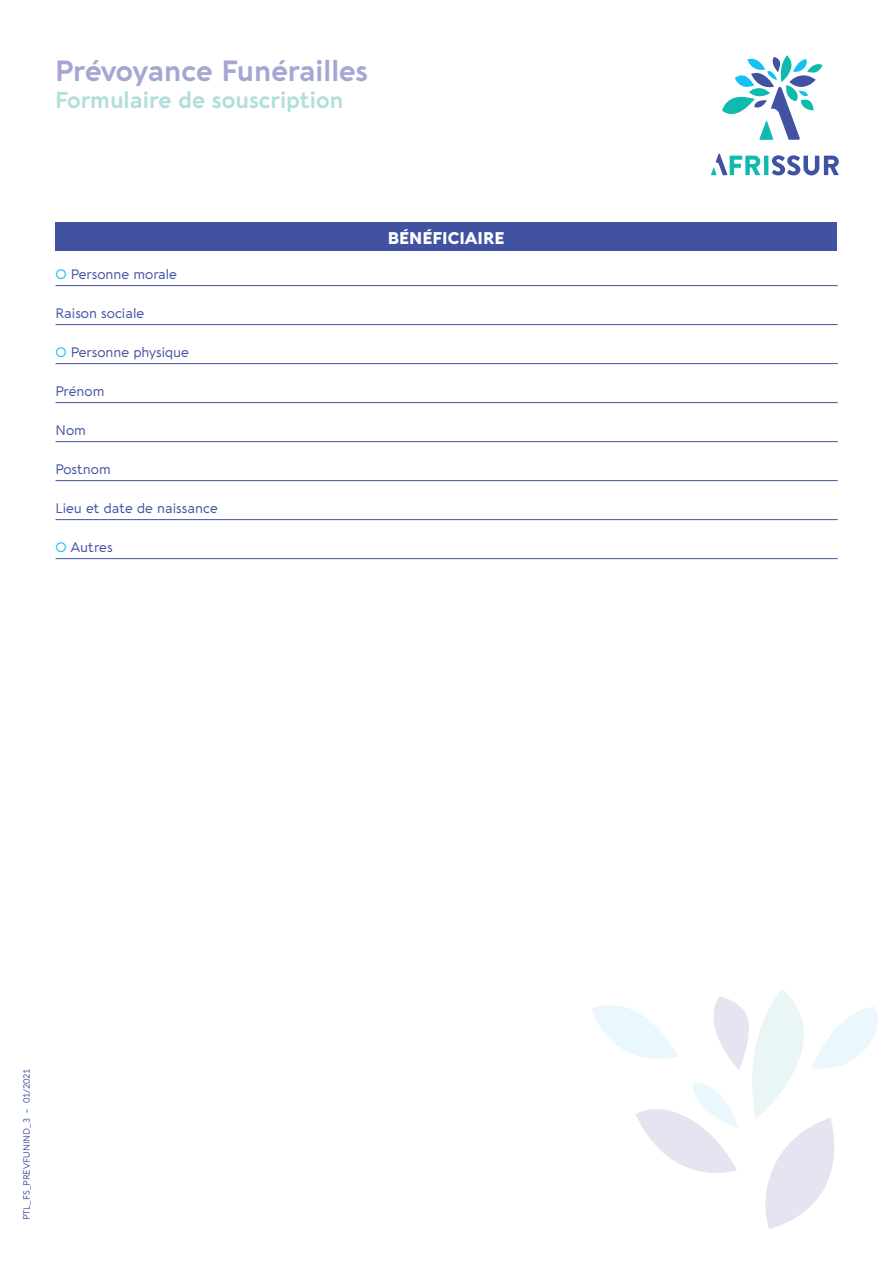
<style>
.page{position:relative;width:893px;height:1263px;background:#fff}
.page>*{position:absolute;margin:0;border:0;box-sizing:border-box;transform-origin:0 0}
.t1{font:700 28.5px "Aquawax Pro";color:#a6a6d2}
.t2{font:700 22.5px "Aquawax Pro";color:#b2dfdb}
.t3{font:800 16.5px "Aquawax Pro";color:#fff}
.t4{font:13.5px "Aquawax Pro";color:#4252a3}
.t5{font:9px "Aquawax Pro";color:#4252a3}
.s1{color:#15c0f2}
.s2{font-weight:700;color:#10baaf}
</style>
<div class="page">
<hr style="left:764px;top:156px;width:4px;height:19px;background:#10baaf">
<svg style="left:772px;top:155px;width:67px;height:20px"></svg>
<svg style="left:711px;top:154px;width:49px;height:21px"></svg>
<svg style="left:722px;top:55px;width:100px;height:85px"></svg>
<svg style="left:592px;top:989px;width:286px;height:240px"></svg>
<div style="left:55px;top:222px;width:782px;height:28px;background:#4252a3"></div>
<hr style="left:56px;top:285px;width:782px;height:1px;background:#4252a3">
<hr style="left:56px;top:324px;width:782px;height:1px;background:#4252a3">
<hr style="left:56px;top:363px;width:782px;height:1px;background:#4252a3">
<hr style="left:56px;top:402px;width:782px;height:1px;background:#4252a3">
<hr style="left:56px;top:441px;width:782px;height:1px;background:#4252a3">
<hr style="left:56px;top:480px;width:782px;height:1px;background:#4252a3">
<hr style="left:56px;top:519px;width:782px;height:1px;background:#4252a3">
<hr style="left:56px;top:558px;width:782px;height:1px;background:#4252a3">
<h1 class="t1" style="left:55px;top:50px;width:314px">Prévoyance Funérailles</h1>
<h2 class="t2" style="left:55px;top:83px;width:290px">Formulaire de souscription</h2>
<p class="t4" style="left:56px;top:264px;width:123px"><span class="s1">O</span> Personne morale</p>
<p class="t4" style="left:56px;top:303px;width:90px">Raison sociale</p>
<p class="t4" style="left:56px;top:342px;width:135px"><span class="s1">O</span> Personne physique</p>
<p class="t4" style="left:56px;top:381px;width:50px">Prénom</p>
<p class="t4" style="left:56px;top:420px;width:32px">Nom</p>
<p class="t4" style="left:56px;top:459px;width:57px">Postnom</p>
<p class="t4" style="left:56px;top:498px;width:164px">Lieu et date de naissance</p>
<p class="t4" style="left:56px;top:537px;width:59px"><span class="s1">O</span> Autres</p>
<p class="t3" style="left:388px;top:225px;width:118px">BÉNÉFICIAIRE</p>
<p class="t5" style="left:20px;top:1220px;width:153px;rotate:-90deg">PTL_FS_PREVFUNIND_3 <span class="s2">-</span> 01/2021</p>
</div>
